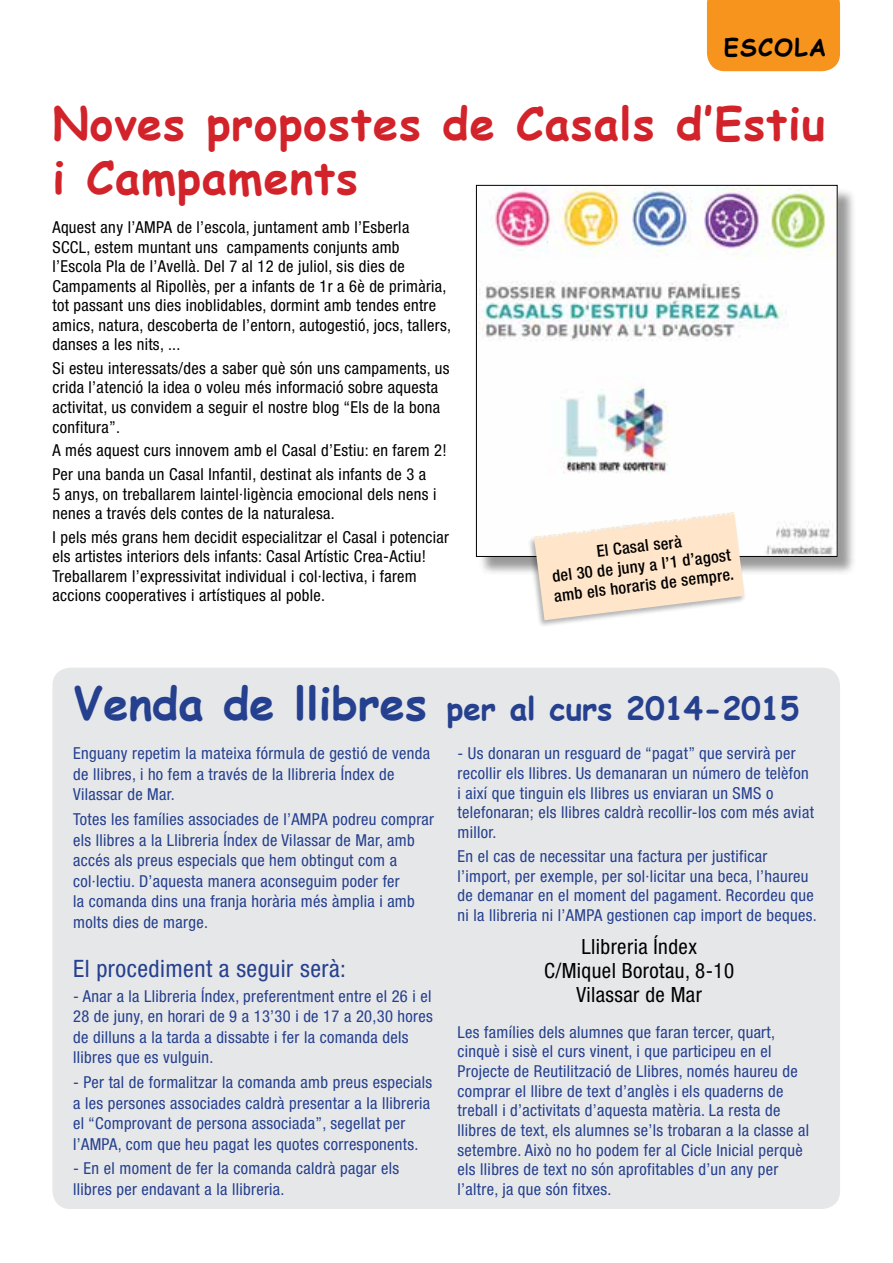
<style>
.page{position:relative;width:893px;height:1263px;background:#fff}
.page>*{position:absolute;margin:0;border:0;box-sizing:border-box;transform-origin:0 0}
.t1{font:700 45px/54px "Comic Sans MS";letter-spacing:.02em;color:#d2232a}
.t2{font:700 31.5px "Comic Sans MS";color:#25408f}
.t3{font:condensed 24px "Helvetica Neue";letter-spacing:.02em;color:#25408f}
.t4{font:700 24px "Comic Sans MS";color:#000}
.t5{font:condensed 21px/23.9px "Helvetica Neue";letter-spacing:.02em;color:#000;text-align:center}
.t6{font:condensed 16.5px/19.6px "Helvetica Neue";letter-spacing:.02em;color:#25408f}
.t7{font:condensed 16.5px/19.5px "Helvetica Neue";letter-spacing:.02em;color:#000}
.t8{font:500 condensed 16.5px/19.5px "Helvetica Neue";color:#000;text-align:center}
.s1{font-size:45px}
</style>
<div class="page">
<div style="left:52px;top:668px;width:788px;height:541px;background:#e6e7e8;border-radius:18px"></div>
<div style="left:707px;top:0;width:133px;height:71px;background:#f7941e"></div>
<div style="left:478px;top:187px;width:378px;height:388px;background:#000;opacity:.4"></div>
<img style="left:478px;top:187px;width:357px;height:368px">
<div style="left:527px;top:510px;width:219px;height:118px;background:#000;opacity:.3"></div>
<svg style="left:534px;top:512px;width:211px;height:108px"></svg>
<h3 class="t4" style="left:724px;top:30px;width:35px">ESCOLA</h3>
<h1 class="t1" style="left:52px;top:95px;width:774px">Noves propostes de Casals d’Estiu i Campaments</h1>
<p class="t7" style="left:52px;top:217px;width:400px">Aquest any l’AMPA de l’escola, juntament amb l’Esberla SCCL, estem muntant uns campaments conjunts amb l’Escola Pla de l’Avellà. Del 7 al 12 de juliol, sis dies de Campaments al Ripollès, per a infants de 1r a 6è de primària, tot passant uns dies inoblidables, dormint amb tendes entre amics, natura, descoberta de l’entorn, autogestió, jocs, tallers, danses a les nits, ...</p>
<p class="t7" style="left:52px;top:358px;width:398px">Si esteu interessats/des a saber què són uns campaments, us crida l’atenció la idea o voleu més informació sobre aquesta activitat, us convidem a seguir el nostre blog “Els de la bona confitura”.</p>
<p class="t7" style="left:52px;top:438px;width:396px;line-height:23.7px">A més aquest curs innovem amb el Casal d’Estiu: en farem 2!<br>Per una banda un Casal Infantil, destinat als infants de 3 a</p>
<p class="t7" style="left:52px;top:484px;width:385px">5 anys, on treballarem laintel·ligència emocional dels nens i nenes a través dels contes de la naturalesa.</p>
<p class="t7" style="left:52px;top:527px;width:398px">I pels més grans hem decidit especialitzar el Casal i potenciar els artistes interiors dels infants: Casal Artístic Crea-Actiu!<br>Treballarem l’expressivitat individual i col·lectiva, i farem accions cooperatives i artístiques al poble.</p>
<p class="t8" style="left:548px;top:547px;width:182px;rotate:-7deg">El Casal serà<br>del 30 de juny a l’1 d’agost amb els horaris de sempre.</p>
<h2 class="t2" style="left:73px;top:685px;width:727px"><span class="s1">Venda de llibres</span> per al curs 2014-2015</h2>
<p class="t6" style="left:73px;top:743px;width:358px;line-height:20.5px">Enguany repetim la mateixa fórmula de gestió de venda de llibres, i ho fem a través de la llibreria Índex de<br>Vilassar de Mar.</p>
<p class="t6" style="left:73px;top:809px;width:363px;line-height:20.5px">Totes les famílies associades de l’AMPA podreu comprar els llibres a la Llibreria Índex de Vilassar de Mar, amb accés als preus especials que hem obtingut com a col·lectiu. D’aquesta manera aconseguim poder fer<br>la comanda dins una franja horària més àmplia i amb molts dies de marge.</p>
<h3 class="t3" style="left:73px;top:955px;width:274px">El procediment a seguir serà:</h3>
<p class="t6" style="left:73px;top:986px;width:361px;line-height:20.5px">- Anar a la Llibreria Índex, preferentment entre el 26 i el 28 de juny, en horari de 9 a 13’30 i de 17 a 20,30 hores de dilluns a la tarda a dissabte i fer la comanda dels llibres que es vulguin.</p>
<p class="t6" style="left:73px;top:1072px;width:361px;line-height:20.5px">- Per tal de formalitzar la comanda amb preus especials a les persones associades caldrà presentar a la llibreria el “Comprovant de persona associada”, segellat per l’AMPA, com que heu pagat les quotes corresponents.</p>
<p class="t6" style="left:73px;top:1158px;width:327px;line-height:20.5px">- En el moment de fer la comanda caldrà pagar els llibres per endavant a la llibreria.</p>
<p class="t6" style="left:458px;top:743px;width:358px">- Us donaran un resguard de “pagat” que servirà per recollir els llibres. Us demanaran un número de telèfon i així que tinguin els llibres us enviaran un SMS o telefonaran; els llibres caldrà recollir-los com més aviat millor.</p>
<p class="t6" style="left:458px;top:846px;width:361px">En el cas de necessitar una factura per justificar l’import, per exemple, per sol·licitar una beca, l’haureu de demanar en el moment del pagament. Recordeu que ni la llibreria ni l’AMPA gestionen cap import de beques.</p>
<p class="t5" style="left:544px;top:934px;width:191px">Llibreria Índex<br>C/Miquel Borotau, 8-10<br>Vilassar de Mar</p>
<p class="t6" style="left:458px;top:1022px;width:353px">Les famílies dels alumnes que faran tercer, quart, cinquè i sisè el curs vinent, i que participeu en el Projecte de Reutilització de Llibres, només haureu de comprar el llibre de text d’anglès i els quaderns de treball i d’activitats d’aquesta matèria. La resta de llibres de text, els alumnes se’ls trobaran a la classe al setembre. Això no ho podem fer al Cicle Inicial perquè els llibres de text no són aprofitables d’un any per l’altre, ja que són fitxes.</p>
</div>
